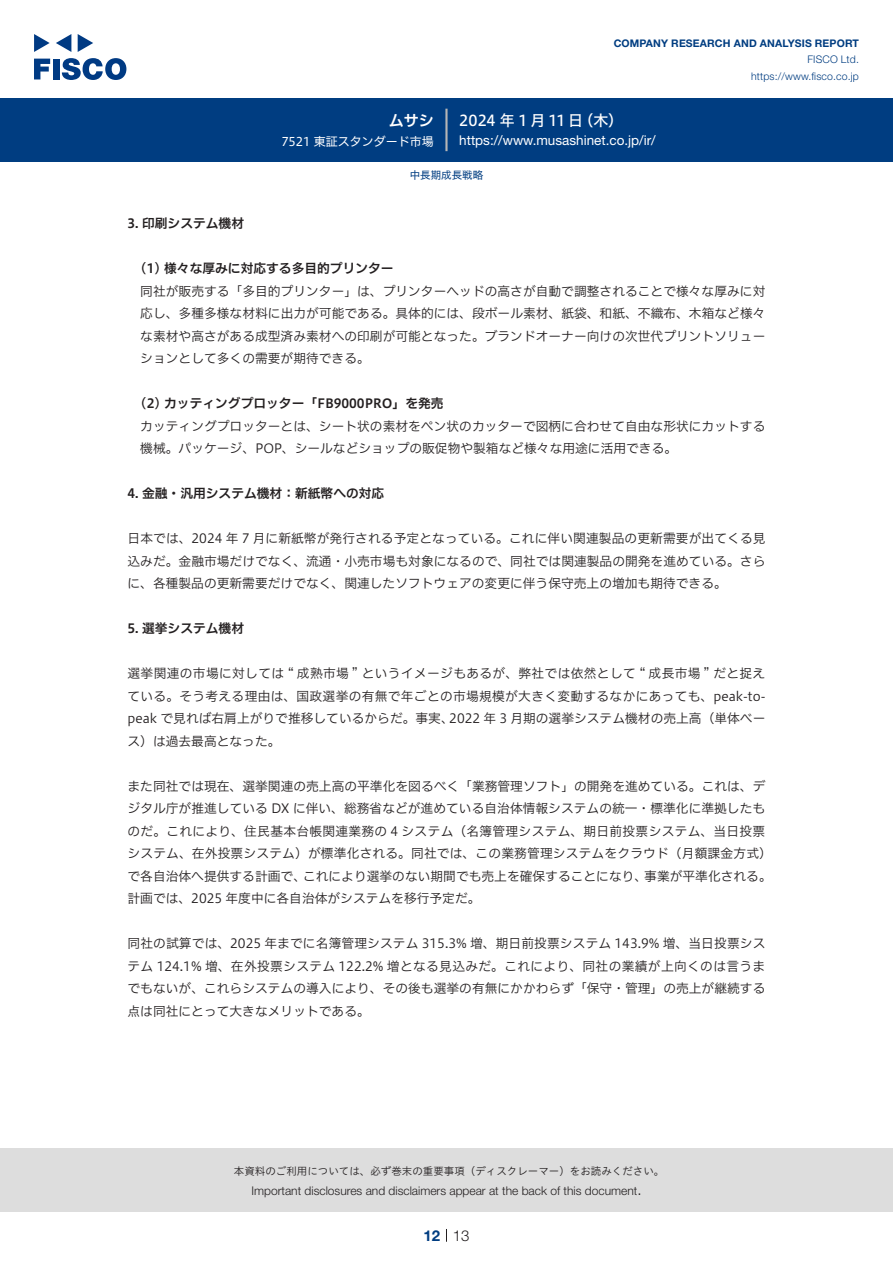
<style>
.page{position:relative;width:893px;height:1263px;background:#fff}
.page>*{position:absolute;margin:0;border:0;box-sizing:border-box;transform-origin:0 0}
.t1{font:15px "Hiragino UD Sans F Std N W5";color:#fff}
.t2{font:300 15px "Helvetica Neue LT Std";color:#231f20}
.t3{font:15px "Hiragino UD Sans F Std N W6";color:#fff}
.t4{font:700 15px "Helvetica Neue LT Std";color:#003d81}
.t5{font:13.5px "Helvetica Neue LT Std";color:#fff}
.t6{font:12.75px/22.5px "Hiragino UD Sans F Std N W3";color:#231f20;text-align:justify}
.t7{font:12.75px "Hiragino UD Sans F Std N W3";letter-spacing:.025em;color:#231f20}
.t8{font:12.75px "Hiragino UD Sans F Std N W6";color:#231f20}
.t9{font:12.75px "Hiragino UD Sans F Std N W3";letter-spacing:.02em;color:#231f20}
.t10{font:300 12px "Helvetica Neue LT Std";color:#231f20}
.t11{font:12px "Hiragino UD Sans F Std N W4";color:#fff}
.t12{font:10.5px "Hiragino UD Sans Std W3";color:#231f20}
.t13{font:700 10.5px "Helvetica Neue LT Std";letter-spacing:.015em;color:#003d81}
.t14{font:300 10.5px/16.5px "Helvetica Neue LT Std";letter-spacing:.015em;color:#003d81;text-align:right}
.t15{font:10.5px "Hiragino UD Sans F Std N W4";color:#003d81}
</style>
<div class="page">
<div style="left:0;top:1148px;width:893px;height:64px;background:#ddd"></div>
<svg style="left:34px;top:59px;width:16px;height:20px"></svg>
<div style="left:53px;top:59px;width:6px;height:20px;background:#003a83"></div>
<svg style="left:62px;top:58px;width:64px;height:22px"></svg>
<svg style="left:34px;top:34px;width:16px;height:18px"></svg>
<svg style="left:78px;top:34px;width:15px;height:18px"></svg>
<svg style="left:56px;top:34px;width:15px;height:18px"></svg>
<div style="left:0;top:98px;width:893px;height:64px;background:#003d81"></div>
<hr style="left:445px;top:109px;width:3px;height:42px;background:#b5b5b6">
<svg style="left:446px;top:1229px;width:1px;height:13px"></svg>
<p class="t3" style="left:389px;top:109px;width:46px">ムサシ</p>
<p class="t11" style="left:281px;top:132px;width:154px">7521 東証スタンダード市場</p>
<p class="t13" style="left:614px;top:37px;width:247px">COMPANY RESEARCH AND ANALYSIS REPORT</p>
<p class="t14" style="left:751px;top:51px;width:109px">FISCO Ltd. https://www.fisco.co j p.</p>
<p class="t1" style="left:459px;top:109px;width:126px">2024 年 1 月 11 日</p>
<p class="t1" style="left:578px;top:109px;width:46px">（木(</p>
<p class="t5" style="left:459px;top:132px;width:198px">https://www.musashinet. c o j p. /i r/</p>
<p class="t15" style="left:410px;top:167px;width:75px">中長期成長戦略</p>
<p class="t8" style="left:128px;top:214px;width:118px">3. 印刷システム機材</p>
<p class="t8" style="left:140px;top:259px;width:255px">1( ) 様々な厚みに対応する多目的プリンター</p>
<p class="t6" style="left:140px;top:279px;width:627px">同社が販売する「多目的プリンター」は、プリンターヘッドの高さが自動で調整されることで様々な厚みに対応し、多種多様な材料に出力が可能である。具体的には、段ボール素材、紙袋、和紙、不織布、木箱など様々な素材や高さがある成型済み素材への印刷が可能となった。ブランドオーナー向けの次世代プリントソリューションとして多くの需要が期待できる。</p>
<p class="t8" style="left:140px;top:394px;width:305px">2( ) カッティングプロッター「FB9000PRO」を発売</p>
<p class="t6" style="left:140px;top:414px;width:627px">カッティングプロッターとは、シート状の素材をペン状のカッターで図柄に合わせて自由な形状にカットする機械。パッケージ、POP、シールなどショップの販促物や製箱など様々な用途に活用できる。</p>
<p class="t8" style="left:128px;top:484px;width:258px">4. 金融・汎用システム機材：新紙幣への対応</p>
<p class="t6" style="left:128px;top:526px;width:639px">日本では、2024 年 7 月に新紙幣が発行される予定となっている。これに伴い関連製品の更新需要が出てくる見込みだ。金融市場だけでなく、流通・小売市場も対象になるので、同社では関連製品の開発を進めている。さらに、各種製品の更新需要だけでなく、関連したソフトウェアの変更に伴う保守売上の増加も期待できる。</p>
<p class="t8" style="left:128px;top:619px;width:118px">5. 選挙システム機材</p>
<p class="t7" style="left:128px;top:664px;width:639px">選挙関連の市場に対しては “ 成熟市場 ” というイメージもあるが、弊社では依然として “ 成長市場 ” だと捉え</p>
<p class="t6" style="left:449px;top:706px;width:318px">2022 年 3 月期の選挙システム機材の売上高（単体ベー</p>
<p class="t7" style="left:128px;top:686px;width:639px">ている。そう考える理由は、国政選挙の有無で年ごとの市場規模が大きく変動するなかにあっても、peak-to-</p>
<p class="t6" style="left:128px;top:729px;width:154px">ス）は過去最高となった。</p>
<p class="t6" style="left:128px;top:774px;width:639px">また同社では現在、選挙関連の売上高の平準化を図るべく「業務管理ソフト」の開発を進めている。これは、デ</p>
<p class="t6" style="left:128px;top:796px;width:639px">ジタル庁が推進している DX に伴い、総務省などが進めている自治体情報システムの統一・標準化に準拠したも</p>
<p class="t9" style="left:128px;top:821px;width:639px">のだ。これにより、住民基本台帳関連業務の 4 システム（名簿管理システム、期日前投票システム、当日投票</p>
<p class="t6" style="left:128px;top:841px;width:646px">システム、在外投票システム）が標準化される。同社では、この業務管理システムをクラウド（月額課金方式(</p>
<p class="t6" style="left:644px;top:864px;width:129px">事業が平準化される。</p>
<p class="t6" style="left:128px;top:706px;width:328px">peak で見れば右肩上がりで推移しているからだ。事実、</p>
<p class="t6" style="left:128px;top:864px;width:354px">で各自治体へ提供する計画で、<br>計画では、2025 年度中に各自治体がシステムを移行予定だ。</p>
<p class="t6" style="left:128px;top:931px;width:639px">同社の試算では、2025 年までに名簿管理システム 315.3% 増、期日前投票システム 143.9% 増、当日投票システム 124.1% 増、在外投票システム 122.2% 増となる見込みだ。これにより、同社の業績が上向くのは言うまでもないが、これらシステムの導入により、その後も選挙の有無にかかわらず「保守・管理」の売上が継続する点は同社にとって大きなメリットである。</p>
<p class="t6" style="left:303px;top:864px;width:346px">これにより選挙のない期間でも売上を確保することになり、</p>
<p class="t12" style="left:234px;top:1163px;width:432px">本資料のご利用については、必ず巻末の重要事項（ディスクレーマー）をお読みください。</p>
<p class="t2" style="left:637px;top:1180px;width:6px">.</p>
<p class="t10" style="left:251px;top:1183px;width:387px">Important disclosures and disclaimers appear at the back of this document</p>
<p class="t4" style="left:423px;top:1226px;width:18px">12</p>
<p class="t2" style="left:453px;top:1226px;width:18px">13</p>
</div>
